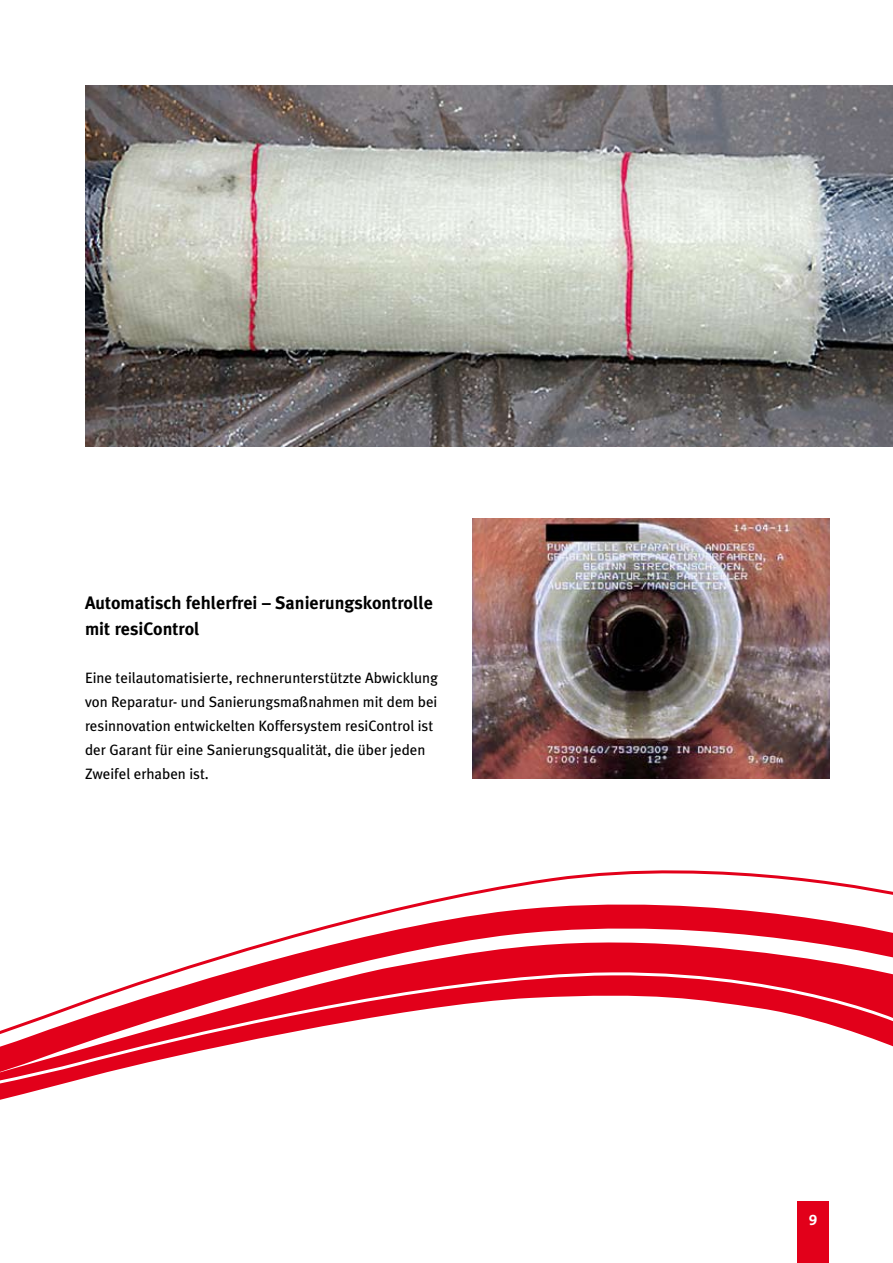
<style>
.page{position:relative;width:893px;height:1263px;background:#fff}
.page>*{position:absolute;margin:0;border:0;box-sizing:border-box;transform-origin:0 0}
.t1{font:700 18px/25.5px "Meta Plus";color:#000}
.t2{font:15px/24px "Meta Plus";color:#000}
.t3{font:15px "The Sans Bold Caps";color:#fff}
</style>
<div class="page">
<svg style="left:432px;top:870px;width:461px;height:30px"></svg>
<svg style="left:292px;top:900px;width:601px;height:35px"></svg>
<svg style="left:169px;top:935px;width:724px;height:37px;fill:#e2001a"></svg>
<svg style="left:0;top:972px;width:893px;height:128px"></svg>
<div style="left:797px;top:1201px;width:32px;height:62px;background:#e2001a"></div>
<img style="left:472px;top:519px;width:357px;height:259px">
<img style="left:85px;top:85px;width:808px;height:361px">
<p class="t1" style="left:85px;top:590px;width:350px">Automatisch fehlerfrei – Sanierungskontrolle mit resiControl</p>
<p class="t2" style="left:85px;top:665px;width:355px">Eine teilautomatisierte, rechnerunterstützte Abwicklung von Reparatur- und Sanierungsmaßnahmen mit dem bei resinnovation entwickelten Koffersystem resiControl ist der Garant für eine Sanierungsqualität, die über jeden Zweifel erhaben ist.</p>
<p class="t3" style="left:809px;top:1207px;width:10px">9</p>
</div>
